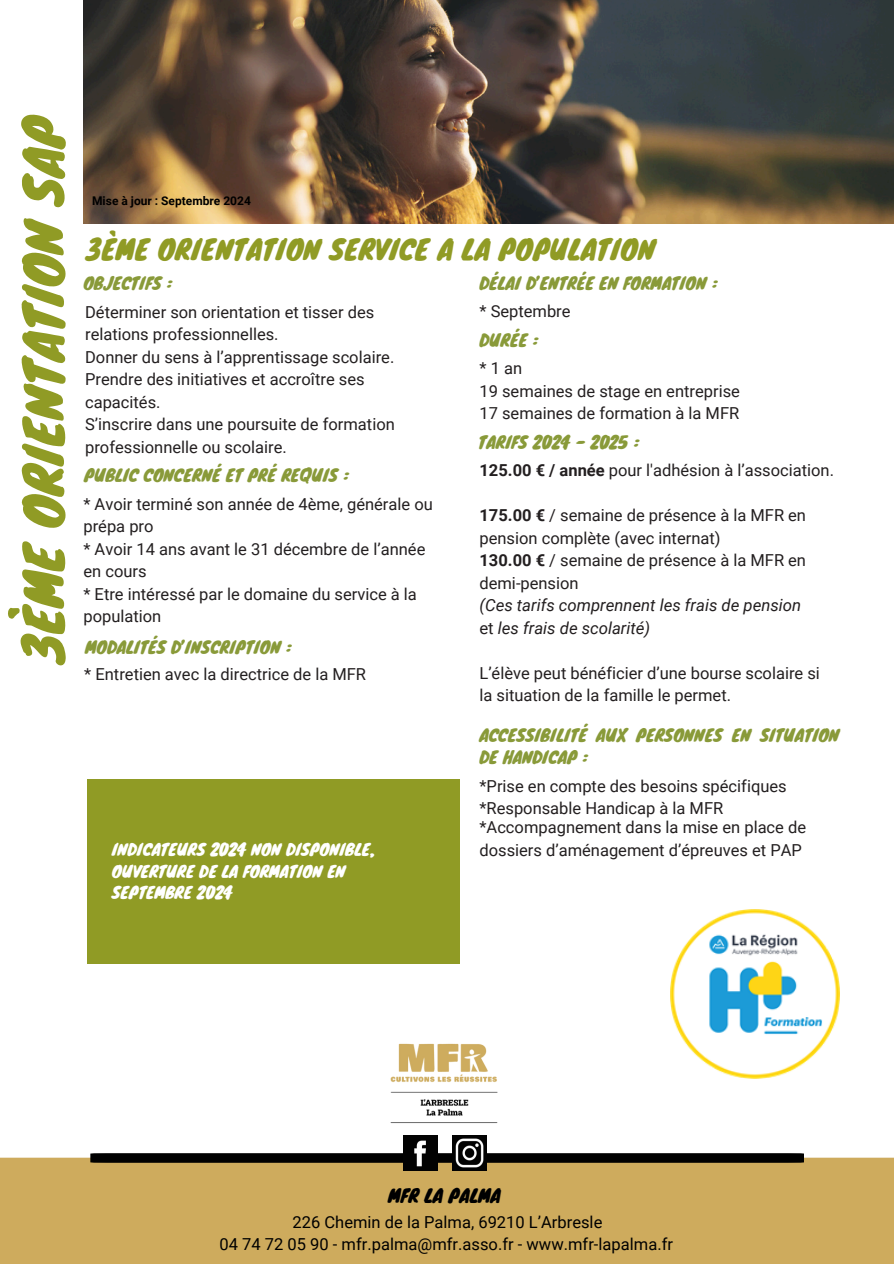
<style>
.page{position:relative;width:894px;height:1264px;background:#fff}
.page>*{position:absolute;margin:0;border:0;box-sizing:border-box;transform-origin:0 0}
.t1{font:51px "Knewave";color:#909b25}
.t2{font:27px "Knewave";letter-spacing:.01em;color:#909b25}
.t3{font:18px "Knewave";color:#000}
.t4{font:italic 16.65px/22.5px "Roboto";color:#231f20}
.t5{font:16.5px/22.5px "Roboto";color:#231f20}
.t6{font:16.5px/22.5px "Knewave";color:#899a39}
.t7{font:16.5px "Roboto";color:#000}
.t8{font:15.75px/21.3px "Knewave";color:#fff}
.t9{font:700 12px "Roboto";color:#000}
.s1{font-weight:700}
.s2{font-style:normal}
</style>
<div class="page">
<img style="left:83px;top:0;width:810px;height:224px">
<div style="left:88px;top:779px;width:372px;height:184px;background:#909b25"></div>
<div style="left:0;top:1157px;width:893px;height:106px;background:#ceab5d"></div>
<svg style="left:90px;top:1153px;width:714px;height:9px;background:#050505"></svg>
<img style="left:452px;top:1147px;width:35px;height:23px">
<img style="left:403px;top:1147px;width:34px;height:23px">
<img style="left:390px;top:1043px;width:108px;height:104px">
<img style="left:670px;top:909px;width:169px;height:169px">
<h4 class="t1" style="left:2px;top:665px;width:554px;rotate:-90deg">3ÈME ORIENTATION SAP</h4>
<h4 class="t9" style="left:92px;top:194px;width:160px">Mise à jour : Septembre 2024</h4>
<h3 class="t2" style="left:85px;top:227px;width:571px">3ÈME ORIENTATION SERVICE A LA POPULATION</h3>
<p class="t6" style="left:83px;top:271px;width:90px">OBJECTIFS :</p>
<h3 class="t5" style="left:85px;top:301px;width:311px">Déterminer son orientation et tisser des relations professionnelles.<br>Donner du sens à l’apprentissage scolaire.<br>Prendre des initiatives et accroître ses capacités.<br>S’inscrire dans une poursuite de formation professionnelle ou scolaire.</h3>
<p class="t6" style="left:84px;top:463px;width:266px">PUBLIC CONCERNÉ ET PRÉ REQUIS :</p>
<h4 class="t5" style="left:83px;top:493px;width:351px">* Avoir terminé son année de 4ème, générale ou prépa pro<br>* Avoir 14 ans avant le 31 décembre de l’année en cours<br>* Etre intéressé par le domaine du service à la population</h4>
<h3 class="t6" style="left:85px;top:635px;width:208px">MODALITÉS D’INSCRIPTION :</h3>
<h5 class="t5" style="left:84px;top:663px;width:283px">* Entretien avec la directrice de la MFR</h5>
<h2 class="t8" style="left:112px;top:838px;width:264px">INDICATEURS 2024 NON DISPONIBLE,<br>OUVERTURE DE LA FORMATION EN<br>SEPTEMBRE 2024</h2>
<h4 class="t6" style="left:479px;top:271px;width:239px">DÉLAI D’ENTRÉE EN FORMATION :</h4>
<h3 class="t5" style="left:479px;top:300px;width:93px">* Septembre</h3>
<h4 class="t6" style="left:479px;top:328px;width:60px">DURÉE :</h4>
<h4 class="t5" style="left:479px;top:357px;width:262px">*1an<br>19 semaines de stage en entreprise<br>17 semaines de formation à la MFR</h4>
<h3 class="t6" style="left:478px;top:430px;width:162px">TARIFS 2024 - 2025 :</h3>
<h3 class="t5" style="left:479px;top:459px;width:356px"><span class="s1">125.00 € / année</span> pour l'adhésion à l’association.</h3>
<h4 class="t5" style="left:479px;top:504px;width:328px"><span class="s1">175.00 €</span> / semaine de présence à la MFR en pension complète (avec internat)<br><span class="s1">130.00 €</span> / semaine de présence à la MFR en demi-pension</h4>
<h4 class="t4" style="left:479px;top:594px;width:323px">(Ces tarifs comprennent les frais de pension <span class="s2">et</span> les frais de scolarité)</h4>
<h4 class="t5" style="left:479px;top:661px;width:342px">L’élève peut bénéficier d’une bourse scolaire si la situation de la famille le permet.</h4>
<h3 class="t6" style="left:479px;top:722px;width:361px">ACCESSIBILITÉ AUX PERSONNES EN SITUATION<br>DE HANDICAP :</h3>
<h4 class="t5" style="left:479px;top:775px;width:308px">*Prise en compte des besoins spécifiques *Responsable Handicap à la MFR</h4>
<h4 class="t5" style="left:479px;top:816px;width:328px">*Accompagnement dans la mise en place de dossiers d’aménagement d’épreuves et PAP</h4>
<p class="t3" style="left:388px;top:1180px;width:114px">MFR LA PALMA</p>
<h3 class="t7" style="left:292px;top:1212px;width:311px">226 Chemin de la Palma, 69210 L’Arbresle</h3>
<h4 class="t7" style="left:219px;top:1234px;width:455px">04 74 72 05 90 - mfr.palma@mfr.asso.fr - www.mfr-lapalma.fr</h4>
</div>
